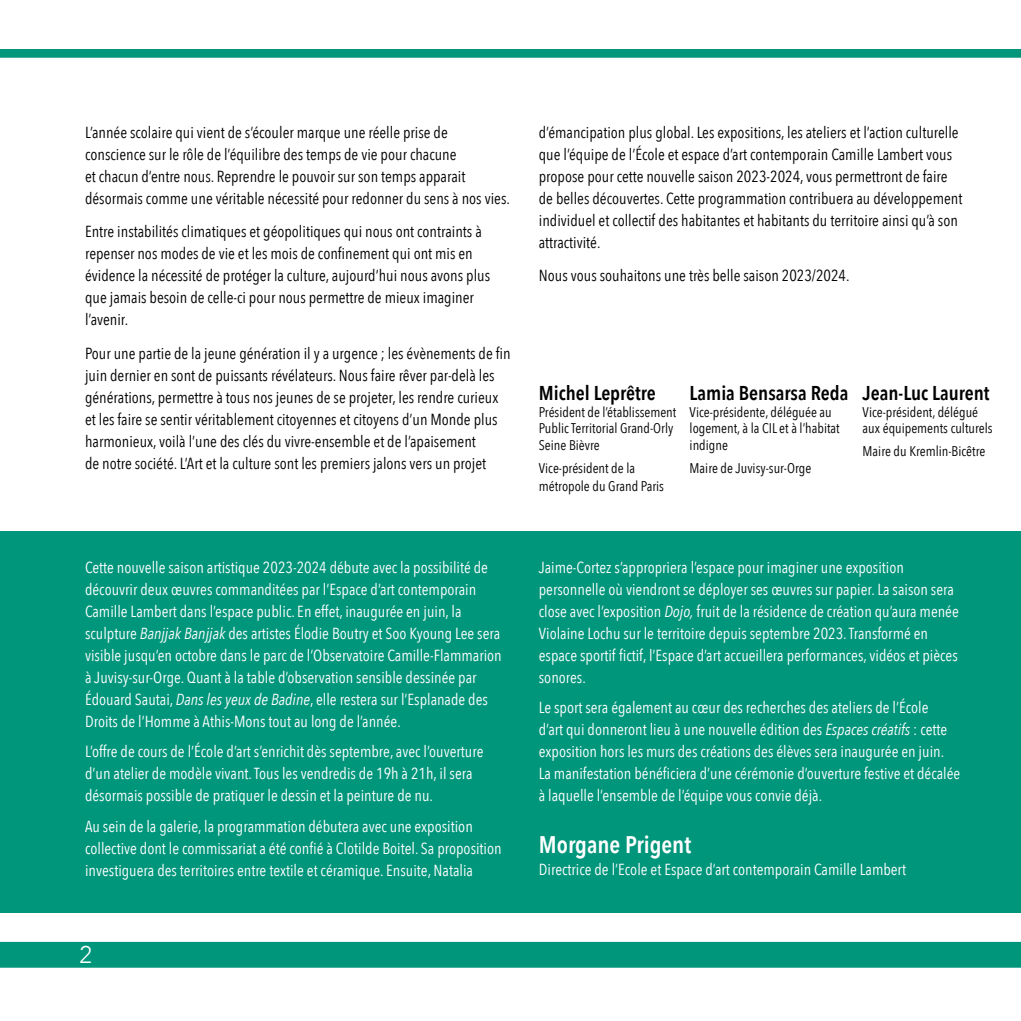
<style>
.page{position:relative;width:1021px;height:1021px;background:#fff}
.page>*{position:absolute;margin:0;border:0;box-sizing:border-box;transform-origin:0 0}
.t1{font:600 24px "Avenir Next Condensed";color:#fff}
.t2{font:300 24px "Avenir";color:#fff}
.t3{font:600 20px "Avenir Next Condensed";color:#000}
.t4{font:16px/22px "Avenir Next Condensed";color:#fff}
.t5{font:16px/22px "Avenir Next Condensed";color:#000}
.t6{font:14px/16.8px "Avenir Next Condensed";color:#000}
.s1{font-style:italic}
</style>
<div class="page">
<svg style="left:0;top:912px;width:1020px;height:56px"></svg>
<div style="left:0;top:531px;width:1020px;height:381px;background:#00967b"></div>
<div style="left:0;top:49px;width:1020px;height:8px;background:#00967b"></div>
<p class="t5" style="left:85px;top:121px;width:426px">L’année scolaire qui vient de s’écouler marque une réelle prise de conscience sur le rôle de l’équilibre des temps de vie pour chacune<br>et chacun d’entre nous. Reprendre le pouvoir sur son temps apparait désormais comme une véritable nécessité pour redonner du sens à nos vies.</p>
<p class="t5" style="left:85px;top:220px;width:406px">Entre instabilités climatiques et géopolitiques qui nous ont contraints à repenser nos modes de vie et les mois de confinement qui ont mis en évidence la nécessité de protéger la culture, aujourd’hui nous avons plus que jamais besoin de celle-ci pour nous permettre de mieux imaginer l’avenir.</p>
<p class="t5" style="left:85px;top:341px;width:427px">Pour une partie de la jeune génération il y a urgence ; les évènements de fin juin dernier en sont de puissants révélateurs. Nous faire rêver par-delà les générations, permettre à tous nos jeunes de se projeter, les rendre curieux et les faire se sentir véritablement citoyennes et citoyens d’un Monde plus harmonieux, voilà l’une des clés du vivre-ensemble et de l’apaisement<br>de notre société. L’Art et la culture sont les premiers jalons vers un projet</p>
<p class="t4" style="left:85px;top:555px;width:418px">Cette nouvelle saison artistique 2023-2024 débute avec la possibilité de découvrir deux œuvres commanditées par l’Espace d’art contemporain Camille Lambert dans l’espace public. En effet, inaugurée en juin, la sculpture <span class="s1">Banjjak Banjjak</span> des artistes Élodie Boutry et Soo Kyoung Lee sera visible jusqu’en octobre dans le parc de l’Observatoire Camille-Flammarion à Juvisy-sur-Orge. Quant à la table d’observation sensible dessinée par Édouard Sautai, <span class="s1">Dans les yeux de Badine</span>, elle restera sur l’Esplanade des Droits de l’Homme à Athis-Mons tout au long de l’année.</p>
<p class="t4" style="left:85px;top:739px;width:400px">L’offre de cours de l’École d’art s’enrichit dès septembre, avec l’ouverture d’un atelier de modèle vivant. Tous les vendredis de 19h à 21h, il sera désormais possible de pratiquer le dessin et la peinture de nu.</p>
<p class="t4" style="left:85px;top:814px;width:418px">Au sein de la galerie, la programmation débutera avec une exposition collective dont le commissariat a été confié à Clotilde Boitel. Sa proposition investiguera des territoires entre textile et céramique. Ensuite, Natalia</p>
<h1 class="t2" style="left:79px;top:940px;width:14px">2</h1>
<p class="t5" style="left:539px;top:121px;width:425px">d’émancipation plus global. Les expositions, les ateliers et l’action culturelle que l’équipe de l’École et espace d’art contemporain Camille Lambert vous propose pour cette nouvelle saison 2023-2024, vous permettront de faire de belles découvertes. Cette programmation contribuera au développement individuel et collectif des habitantes et habitants du territoire ainsi qu’à son attractivité.</p>
<p class="t5" style="left:539px;top:264px;width:312px">Nous vous souhaitons une très belle saison 2023/2024.</p>
<p class="t3" style="left:539px;top:375px;width:118px">Michel Leprêtre</p>
<p class="t6" style="left:539px;top:402px;width:139px">Président de l’établissement<br>Public Territorial Grand-Orly<br>Seine Bièvre</p>
<p class="t6" style="left:539px;top:458px;width:127px;line-height:18px">Vice-président de la métropole du Grand Paris</p>
<p class="t3" style="left:689px;top:375px;width:160px">Lamia Bensarsa Reda</p>
<p class="t6" style="left:689px;top:402px;width:152px">Vice-présidente, déléguée au logement, à la CIL et à l’habitat indigne</p>
<p class="t6" style="left:689px;top:458px;width:123px">Maire de Juvisy-sur-Orge</p>
<p class="t3" style="left:862px;top:375px;width:128px">Jean-Luc Laurent</p>
<p class="t6" style="left:862px;top:402px;width:131px">Vice-président, délégué aux équipements culturels</p>
<p class="t6" style="left:862px;top:442px;width:124px">Maire du Kremlin-Bicêtre</p>
<p class="t4" style="left:539px;top:555px;width:421px">Jaime-Cortez s’appropriera l’espace pour imaginer une exposition personnelle où viendront se déployer ses œuvres sur papier. La saison sera close avec l’exposition <span class="s1">Dojo,</span> fruit de la résidence de création qu’aura menée Violaine Lochu sur le territoire depuis septembre 2023. Transformé en espace sportif fictif, l’Espace d’art accueillera performances, vidéos et pièces sonores.</p>
<p class="t4" style="left:539px;top:695px;width:423px">Le sport sera également au cœur des recherches des ateliers de l’École<br>d’art qui donneront lieu à une nouvelle édition des <span class="s1">Espaces créatifs</span> : cette exposition hors les murs des créations des élèves sera inaugurée en juin.<br>La manifestation bénéficiera d’une cérémonie d’ouverture festive et décalée à laquelle l’ensemble de l’équipe vous convie déjà.</p>
<h1 class="t1" style="left:539px;top:824px;width:154px">Morgane Prigent</h1>
<p class="t4" style="left:539px;top:857px;width:368px">Directrice de l’Ecole et Espace d’art contemporain Camille Lambert</p>
</div>
